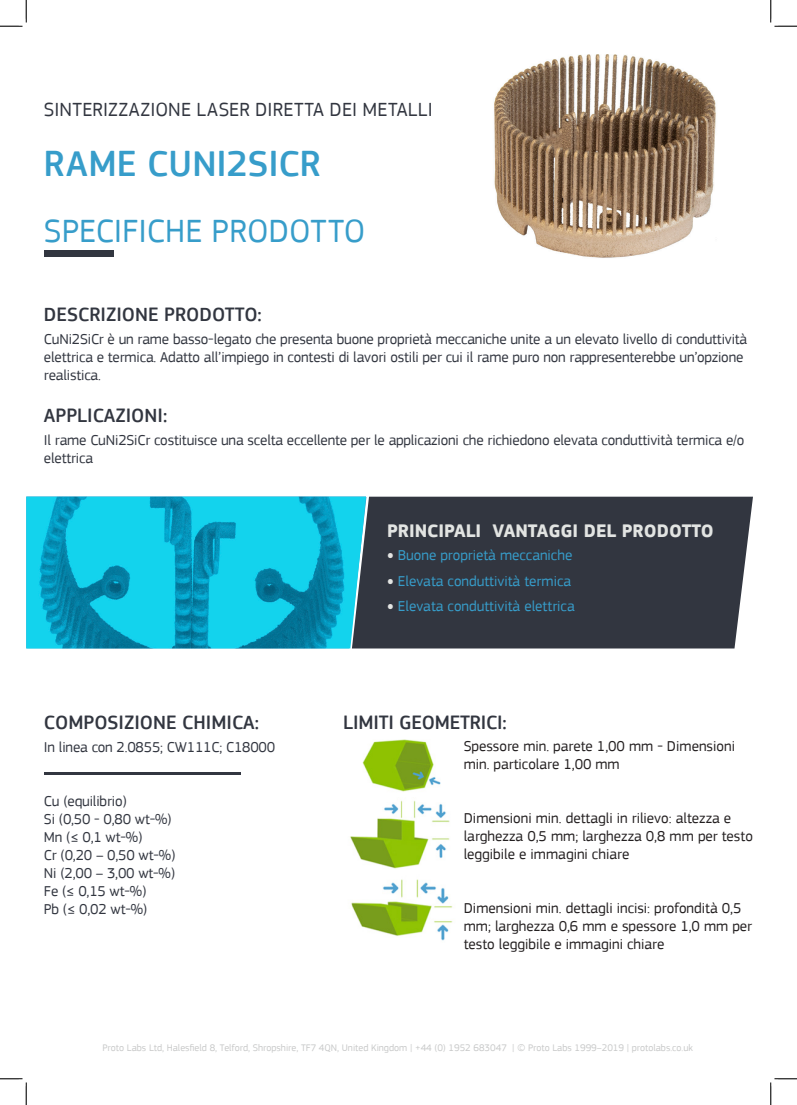
<style>
.page{position:relative;width:797px;height:1105px;background:#fff}
.page>*{position:absolute;margin:0;border:0;box-sizing:border-box;transform-origin:0 0}
.t1{font:500 37.5px "PF Square Sans Pro";letter-spacing:.005em;color:#379dca}
.t2{font:33.75px "PF Square Sans Pro";color:#379dca}
.t3{font:500 20px "PF Square Sans Pro";color:#323640}
.t4{font:20px "PF Square Sans Pro";letter-spacing:.005em;color:#323640}
.t5{font:700 18.75px "PF Square Sans Pro";color:#e2e4e2}
.t6{font:15px/18px "PF Square Sans Pro";letter-spacing:-.01em;color:#323640}
.t7{font:15px/18px "PF Square Sans Pro";color:#231f20}
.t8{font:15px "PF Square Sans Pro";color:#379dca}
.t9{font:10px "PF Square Sans Pro";color:#c8c9c9}
.s1{font-weight:900;color:#e2e4e2}
</style>
<div class="page">
<img style="left:494px;top:54px;width:222px;height:204px">
<div style="left:44px;top:250px;width:69px;height:6px;background:#323640"></div>
<div style="left:371px;top:497px;width:382px;height:151px;background:#323640"></div>
<hr style="left:44px;top:773px;width:197px;height:2px;background:#323640">
<img style="left:350px;top:740px;width:103px;height:201px">
<svg style="left:26px;top:496px;width:345px;height:153px"></svg>
<img style="left:26px;top:497px;width:340px;height:151px">
<svg style="left:0;top:0;width:27px;height:27px"></svg>
<svg style="left:0;top:1078px;width:27px;height:27px"></svg>
<svg style="left:770px;top:0;width:27px;height:27px"></svg>
<svg style="left:770px;top:1078px;width:27px;height:27px"></svg>
<p class="t4" style="left:44px;top:98px;width:390px">SINTERIZZAZIONE LASER DIRETTA DEI METALLI</p>
<p class="t1" style="left:44px;top:142px;width:278px">RAME CUNI2SICR</p>
<p class="t2" style="left:44px;top:212px;width:323px">SPECIFICHE PRODOTTO</p>
<p class="t3" style="left:44px;top:303px;width:219px">DESCRIZIONE PRODOTTO:</p>
<p class="t6" style="left:44px;top:330px;width:704px">CuNi2SiCr è un rame basso-legato che presenta buone proprietà meccaniche unite a un elevato livello di conduttività elettrica e termica. Adatto all’impiego in contesti di lavori ostili per cui il rame puro non rappresenterebbe un’opzione realistica.</p>
<p class="t3" style="left:44px;top:404px;width:125px">APPLICAZIONI:</p>
<p class="t6" style="left:44px;top:431px;width:702px">Il rame CuNi2SiCr costituisce una scelta eccellente per le applicazioni che richiedono elevata conduttività termica e/o elettrica</p>
<p class="t3" style="left:44px;top:710px;width:217px">COMPOSIZIONE CHIMICA:</p>
<p class="t6" style="left:44px;top:738px;width:233px">In linea con 2.0855; CW111C; C18000</p>
<p class="t6" style="left:44px;top:792px;width:133px">Cu (equilibrio)<br>Si (0,50 - 0,80 wt-%)<br>Mn (≤ 0,1 wt-%)<br>Cr (0,20 – 0,50 wt-%)<br>Ni (2,00 – 3,00 wt-%)<br>Fe (≤ 0,15 wt-%)<br>Pb (≤ 0,02 wt-%)</p>
<p class="t5" style="left:387px;top:520px;width:328px">PRINCIPALI VANTAGGI DEL PRODOTTO</p>
<p class="t8" style="left:387px;top:547px;width:187px"><span class="s1">•</span> Buone proprietà meccaniche</p>
<p class="t8" style="left:387px;top:572px;width:185px"><span class="s1">•</span> Elevata conduttività termica</p>
<p class="t8" style="left:387px;top:598px;width:189px"><span class="s1">•</span> Elevata conduttività elettrica</p>
<p class="t3" style="left:343px;top:710px;width:165px">LIMITI GEOMETRICI:</p>
<p class="t7" style="left:463px;top:737px;width:273px">Spessore min. parete 1,00 mm - Dimensioni min. particolare 1,00 mm</p>
<p class="t7" style="left:463px;top:809px;width:291px">Dimensioni min. dettagli in rilievo: altezza e larghezza 0,5 mm; larghezza 0,8 mm per testo leggibile e immagini chiare</p>
<p class="t7" style="left:463px;top:899px;width:290px">Dimensioni min. dettagli incisi: profondità 0,5 mm; larghezza 0,6 mm e spessore 1,0 mm per testo leggibile e immagini chiare</p>
<p class="t9" style="left:102px;top:1042px;width:592px">Proto Labs Ltd, Halesfield 8, Telford, Shropshire, TF7 4QN, United Kingdom | +44 (0) 1952 683047 | © Proto Labs 1999–2019 | protolabs.co.uk</p>
</div>
